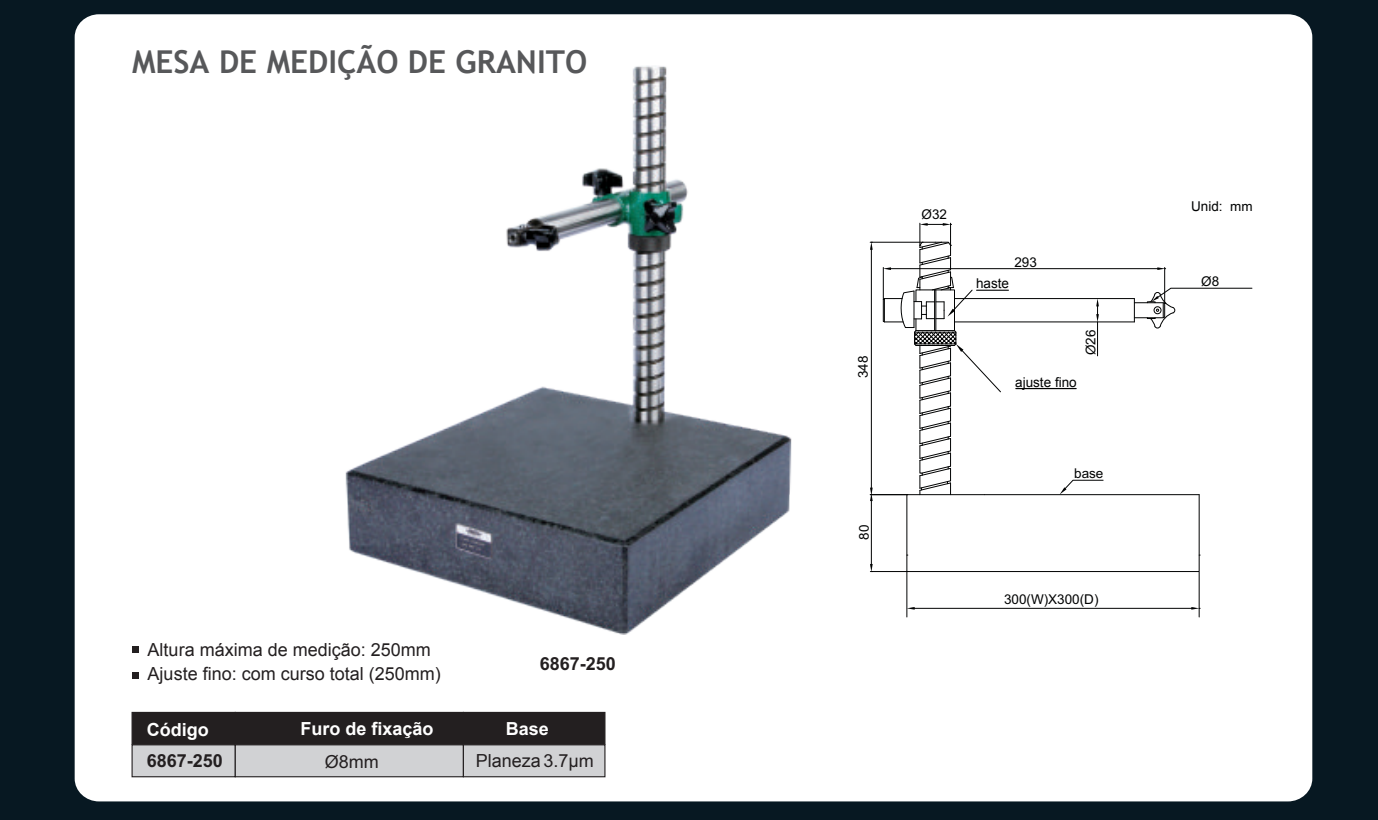
<style>
.page{position:relative;width:1378px;height:820px;background:#fff}
.page>*{position:absolute;margin:0;border:0;box-sizing:border-box;transform-origin:0 0}
.t1{font:700 31.5px "Trebuchet MS";color:#57585a}
.t2{font:18px/24.1px "Arial";color:#231f20}
.t3{font:700 18px "Arial";color:#fff}
.t4{font:700 18px "Arial";color:#231f20}
.t5{font:700 18px "Arial";color:#fff}
.t6{font:13.5px "Arial";color:#010202}
</style>
<div class="page">
<div style="left:0;top:0;width:1378px;height:819px;background:#071822"></div>
<div style="left:75px;top:14px;width:1237px;height:787px;background:#fff;border-radius:24px"></div>
<div style="left:132px;top:672px;width:7px;height:6px;background:#231f20"></div>
<div style="left:132px;top:646px;width:7px;height:6px;background:#231f20"></div>
<hr style="left:870px;top:571px;width:36px;height:1px;background:#010202">
<hr style="left:871px;top:499px;width:1px;height:67px;background:#010202">
<svg style="left:870px;top:563px;width:2px;height:9px"></svg>
<hr style="left:870px;top:494px;width:35px;height:1px;background:#010202">
<hr style="left:870px;top:242px;width:51px;height:1px;background:#010202">
<hr style="left:871px;top:247px;width:1px;height:242px;background:#010202">
<svg style="left:870px;top:487px;width:2px;height:14px"></svg>
<svg style="left:870px;top:242px;width:2px;height:8px"></svg>
<hr style="left:906px;top:572px;width:1px;height:44px;background:#010202">
<hr style="left:1198px;top:572px;width:1px;height:44px;background:#010202">
<hr style="left:911px;top:607px;width:283px;height:1px;background:#010202">
<svg style="left:906px;top:606px;width:8px;height:3px"></svg>
<svg style="left:1191px;top:606px;width:9px;height:3px"></svg>
<svg style="left:882px;top:223px;width:370px;height:349px"></svg>
<hr style="left:976px;top:290px;width:32px;height:1px;background:#010202">
<img style="left:345px;top:66px;width:447px;height:568px">
<div style="left:131px;top:711px;width:105px;height:33px;background:#231f20;border:1px solid #231f20"></div>
<div style="left:131px;top:744px;width:105px;height:33px;background:#d1d2d4;border:1px solid #231f20"></div>
<div style="left:235px;top:711px;width:229px;height:33px;background:#231f20;border:1px solid #231f20"></div>
<div style="left:235px;top:744px;width:229px;height:33px;background:#d1d2d4;border:1px solid #231f20"></div>
<div style="left:463px;top:711px;width:142px;height:33px;background:#231f20;border:1px solid #231f20"></div>
<div style="left:463px;top:744px;width:142px;height:33px;background:#d1d2d4;border:1px solid #231f20"></div>
<h1 class="t1" style="left:132px;top:42px;width:456px">MESA DE MEDIÇÃO DE GRANITO</h1>
<p class="t2" style="left:148px;top:637px;width:295px">Altura máxima de medição: 250mm<br>Ajuste fino: com curso total (250mm)</p>
<p class="t4" style="left:540px;top:657px;width:78px">6867-250</p>
<p class="t3" style="left:300px;top:716px;width:135px">Furo de fixação</p>
<p class="t3" style="left:147px;top:717px;width:63px">Código</p>
<p class="t5" style="left:506px;top:721px;width:45px">Base</p>
<p class="t2" style="left:476px;top:748px;width:119px">Planeza 3.7µm</p>
<p class="t4" style="left:147px;top:753px;width:78px">6867-250</p>
<p class="t2" style="left:325px;top:750px;width:55px">Ø8mm</p>
<p class="t6" style="left:858px;top:378px;width:24px;rotate:-90deg">348</p>
<p class="t6" style="left:859px;top:539px;width:17px;rotate:-90deg">80</p>
<p class="t6" style="left:921px;top:209px;width:27px">Ø32</p>
<p class="t6" style="left:1014px;top:257px;width:24px">293</p>
<p class="t6" style="left:976px;top:275px;width:35px">haste</p>
<p class="t6" style="left:1015px;top:373px;width:63px">ajuste fino</p>
<p class="t6" style="left:1085px;top:355px;width:27px;rotate:-90deg">Ø26</p>
<p class="t6" style="left:1074px;top:468px;width:31px">base</p>
<p class="t6" style="left:1004px;top:594px;width:96px">300(W)X300(D)</p>
<p class="t6" style="left:1191px;top:197px;width:63px">Unid: mm</p>
<p class="t6" style="left:1201px;top:276px;width:20px">Ø8</p>
</div>
